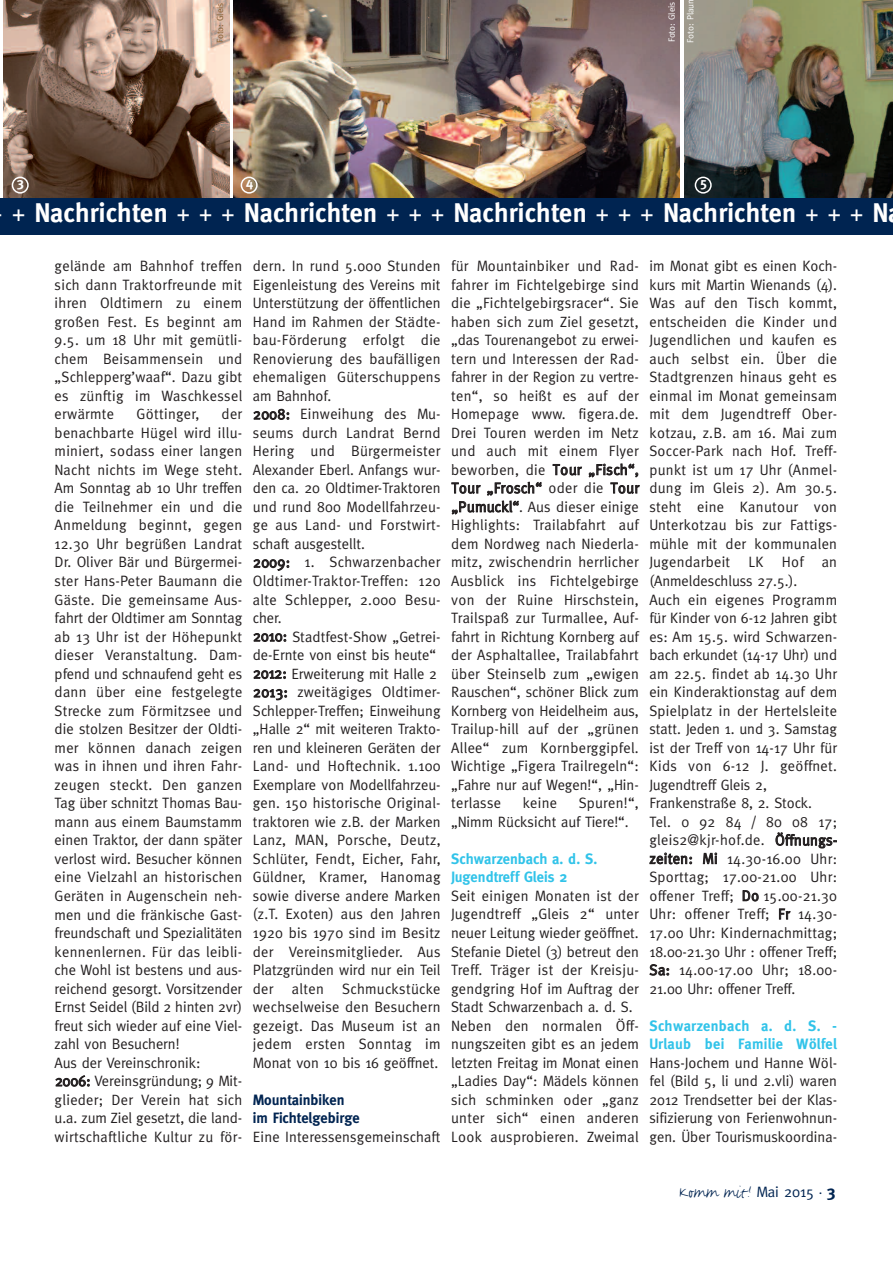
<style>
.page{position:relative;width:893px;height:1263px;background:#fff}
.page>*{position:absolute;margin:0;border:0;box-sizing:border-box;transform-origin:0 0}
.t1{font:27px "Meta Bold+ZNSSFL";letter-spacing:.01em;color:#fff}
.t2{font:19.5px "FF Justlefthand+KSJDOO";color:#002451}
.t3{font:15px/18.6px "Meta Normal+NCSSVR";letter-spacing:.015em;color:#231f20}
.t4{font:15px/18.6px "Meta Bold+ZNSSFL";letter-spacing:.02em;color:#31c3e9}
.t5{font:15px/18.6px "Meta Bold+ZNSSFL";color:#31c3e9}
.t6{font:15px/18.5px "Meta Bold+ZNSSFL";color:#002451}
.t7{font:13.5px "Meta Bold+ZNSSFL";color:#fff}
.t8{font:9px "Meta Normal+NCSSVR";color:#fff}
.t9{font:9px "Meta Normal+NCSSVR";color:#855d2f}
.s1{font-family:"Meta Normal+NCSSVR"}
.s2{font-family:"Meta Normal+NCSSVR";font-size:15px}
.s3{font-family:"Meta Normal+NCSSVR";font-size:13.5px}
.s4{font-family:"Meta Bold+ZNSSFL";font-size:16.5px}
</style>
<div class="page">
<img style="left:0;top:0;width:893px;height:235px">
<p class="t9" style="left:215px;top:43px;width:42px;rotate:-90deg">Foto: Gleis</p>
<p class="t8" style="left:685px;top:43px;width:48px;rotate:-90deg">Foto: Plaum</p>
<p class="t8" style="left:666px;top:42px;width:42px;rotate:-90deg">Foto: Gleis</p>
<p class="t7" style="left:17px;top:175px;width:9px">3</p>
<p class="t7" style="left:246px;top:175px;width:9px">4</p>
<p class="t7" style="left:700px;top:175px;width:9px">5</p>
<h1 class="t1" style="left:12px;top:197px;width:878px"><span class="s1">+</span> Nachrichten <span class="s1">+ + +</span> Nachrichten <span class="s1">+ + +</span> Nachrichten <span class="s1">+ + +</span> Nachrichten <span class="s1">+ + +</span> N</h1>
<p class="t3" style="left:55px;top:257px;width:189px;text-align:justify">gelände am Bahnhof treffen sich dann Traktorfreunde mit ihren Oldtimern zu einem großen Fest. Es beginnt am 9.5. um 18 Uhr mit gemütli&shy;chem Beisammensein und „Schlepperg’waaf“. Dazu gibt es zünftig im Waschkessel erwärmte</p>
<p class="t3" style="left:55px;top:405px;width:189px;text-indent:167px">der benachbarte Hügel wird illu&shy;miniert, sodass einer langen<br>Nacht nichts im Wege steht.<br>Am Sonntag ab 10 Uhr treffen die Teilnehmer ein und die<br>Anmeldung beginnt, gegen<br>12.30 Uhr begrüßen Landrat<br>Dr. Oliver Bär und Bürgermei&shy;ster Hans-Peter Baumann die<br>Gäste. Die gemeinsame Aus&shy;fahrt der Oldtimer am Sonntag ab 13 Uhr ist der Höhepunkt dieser Veranstaltung. Dam&shy;pfend und schnaufend geht es dann über eine festgelegte<br>Strecke zum Förmitzsee und die stolzen Besitzer der Oldti&shy;mer können danach zeigen was in ihnen und ihren Fahr&shy;zeugen steckt. Den ganzen<br>Tag über schnitzt Thomas Bau&shy;mann aus einem Baumstamm einen Traktor, der dann später verlost wird. Besucher können eine Vielzahl an historischen<br>Geräten in Augenschein neh&shy;men und die fränkische Gast&shy;freundschaft und Spezialitäten kennenlernen. Für das leibli&shy;che Wohl ist bestens und aus&shy;reichend gesorgt. Vorsitzender<br>Ernst Seidel (Bild 2 hinten 2vr) freut sich wieder auf eine Viel&shy;zahl von Besuchern!<br>Aus der Vereinschronik:<br>2006: Vereinsgründung; 9 Mit&shy;glieder; Der Verein hat sich u.a. zum Ziel gesetzt, die land&shy;wirtschaftliche Kultur zu för-</p>
<p class="t3" style="left:137px;top:405px;width:64px">Göttinger,</p>
<p class="t3" style="left:253px;top:257px;width:189px">dern. In rund 5.000 Stunden<br>Eigenleistung des Vereins mit<br>Unterstützung der öffentlichen<br>Hand im Rahmen der Städte&shy;bau-Förderung erfolgt die<br>Renovierung des baufälligen ehemaligen Güterschuppens am Bahnhof.<br>2008: Einweihung des Mu - seums durch Landrat Bernd<br>Hering und Bürgermeister<br>Alexander Eberl. Anfangs wur&shy;den ca. 20 Oldtimer-Traktoren und rund 800 Modellfahrzeu&shy;ge aus Land- und Forstwirt&shy;schaft ausgestellt.<br>2009: 1. Schwarzenbacher<br>Oldtimer-Traktor-Treffen: 120 alte Schlepper, 2.000 Besu&shy;cher.<br>2010: Stadtfest-Show „Getrei&shy;de-Ernte von einst bis heute“<br>2012: Erweiterung mit Halle 2<br>2013: zweitägiges Oldtimer-<br>Schlepper-Treffen; Einweihung „Halle 2“ mit weiteren Trakto&shy;ren und kleineren Geräten der<br>Land- und Hoftechnik. 1.100<br>Exemplare von Modellfahrzeu&shy;gen. 150 historische Original&shy;traktoren wie z.B. der Marken<br>Lanz, MAN, Porsche, Deutz,<br>Schlüter, Fendt, Eicher, Fahr,<br>Güldner, Kramer, Hanomag sowie diverse andere Marken (z.T. Exoten) aus den Jahren<br>1920 bis 1970 sind im Besitz der Vereinsmitglieder. Aus<br>Platzgründen wird nur ein Teil der alten Schmuckstücke wechselweise den Besuchern gezeigt. Das Museum ist an jedem ersten Sonntag im<br>Monat von 10 bis 16 geöffnet.</p>
<p class="t6" style="left:253px;top:1090px;width:108px">Mountainbiken im Fichtelgebirge</p>
<p class="t3" style="left:253px;top:1127px;width:189px">Eine Interessensgemeinschaft</p>
<p class="t3" style="left:451px;top:257px;width:189px;text-align:justify">für Mountainbiker und Rad&shy;fahrer im Fichtelgebirge sind die „Fichtelgebirgsracer“. Sie haben sich zum Ziel gesetzt, „das Tourenangebot zu erwei&shy;tern und Interessen der Rad&shy;fahrer in der Region zu vertre&shy;ten“, so heißt es auf der Homepage www. figera.de.<br>Drei Touren werden im Netz und auch mit einem Flyer beworben, die Tour „Fisch“, Tour „Frosch“ oder die Tour „Pumuckl“. Aus dieser einige Highlights: Trailabfahrt auf dem Nordweg nach Niederla&shy;mitz, zwischendrin herrlicher Ausblick ins Fichtelgebirge von der Ruine Hirschstein, Trailspaß zur Turmallee, Auf&shy;fahrt in Richtung Kornberg auf der Asphaltallee, Trailabfahrt über Steinselb zum „ewigen Rauschen“, schöner Blick zum Kornberg von Heidelheim aus, Trailup-hill auf der „grünen Allee“ zum Kornberggipfel.<br>Wichtige „Figera Trailregeln“: „Fahre nur auf Wegen!“, „Hin&shy;terlasse</p>
<p class="t3" style="left:523px;top:794px;width:36px">keine</p>
<p class="t3" style="left:451px;top:794px;width:189px;text-indent:128px">Spuren!“, „Nimm Rücksicht auf Tiere!“.</p>
<p class="t5" style="left:451px;top:849px;width:148px">Schwarzenbach a. d. S.<br>Jugendtreff Gleis 2</p>
<p class="t3" style="left:451px;top:886px;width:189px">Seit einigen Monaten ist der<br>Jugendtreff „Gleis 2“ unter neuer Leitung wieder geöffnet.<br>Stefanie Dietel (3) betreut den<br>Treff. Träger ist der Kreisju&shy;gendgring Hof im Auftrag der<br>Stadt Schwarzenbach a. d. S.<br>Neben den normalen Öff&shy;nungszeiten gibt es an jedem letzten Freitag im Monat einen „Ladies Day“: Mädels können sich schminken oder „ganz unter sich“ einen anderen<br>Look ausprobieren. Zweimal</p>
<p class="t3" style="left:649px;top:257px;width:189px">im Monat gibt es einen Koch&shy;kurs mit Martin Wienands (4).<br>Was auf den Tisch kommt, entscheiden die Kinder und<br>Jugendlichen und kaufen es auch selbst ein. Über die<br>Stadtgrenzen hinaus geht es einmal im Monat gemeinsam mit dem Jugendtreff Ober&shy;kotzau, z.B. am 16. Mai zum<br>Soccer-Park nach Hof. Treff&shy;punkt ist um 17 Uhr (Anmel&shy;dung im Gleis 2). Am 30.5. steht eine Kanutour von<br>Unterkotzau bis zur Fattigs&shy;mühle mit der kommunalen<br>Jugendarbeit LK Hof an (Anmeldeschluss 27.5.).<br>Auch ein eigenes Programm für Kinder von 6-12 Jahren gibt es: Am 15.5. wird Schwarzen&shy;bach erkundet (14-17 Uhr) und am 22.5. findet ab 14.30 Uhr ein Kinderaktionstag auf dem<br>Spielplatz in der Hertelsleite statt. Jeden 1. und 3. Samstag ist der Treff von 14-17 Uhr für<br>Kids von 6-12 J. geöffnet.<br>Jugendtreff Gleis 2,<br>Frankenstraße 8, 2. Stock.<br>Tel. 0 92 84 / 80 08 17; gleis2@kjr-hof.de. Öffnungs&shy;zeiten: Mi 14.30-16.00 Uhr:<br>Sporttag; 17.00-21.00 Uhr: offener Treff; Do 15.00-21.30<br>Uhr: offener Treff; Fr 14.30-<br>17.00 Uhr: Kindernachmittag;<br>18.00-21.30 Uhr : offener Treff;<br>Sa: 14.00-17.00 Uhr; 18.00-<br>21.00 Uhr: offener Treff.</p>
<p class="t4" style="left:649px;top:1016px;width:189px">Schwarzenbach a. d. S. -<br>Urlaub bei Familie Wölfel</p>
<p class="t3" style="left:649px;top:1053px;width:189px;text-align:justify">Hans-Jochem und Hanne Wöl&shy;fel (Bild 5, li und 2.vli) waren 2012 Trendsetter bei der Klas&shy;sifizierung von Ferienwohnun&shy;gen. Über Tourismuskoordina-</p>
<h2 class="t2" style="left:679px;top:1179px;width:158px">Komm mit! <span class="s2">Mai 2015</span> <span class="s3">·</span> <span class="s4">3</span></h2>
</div>
